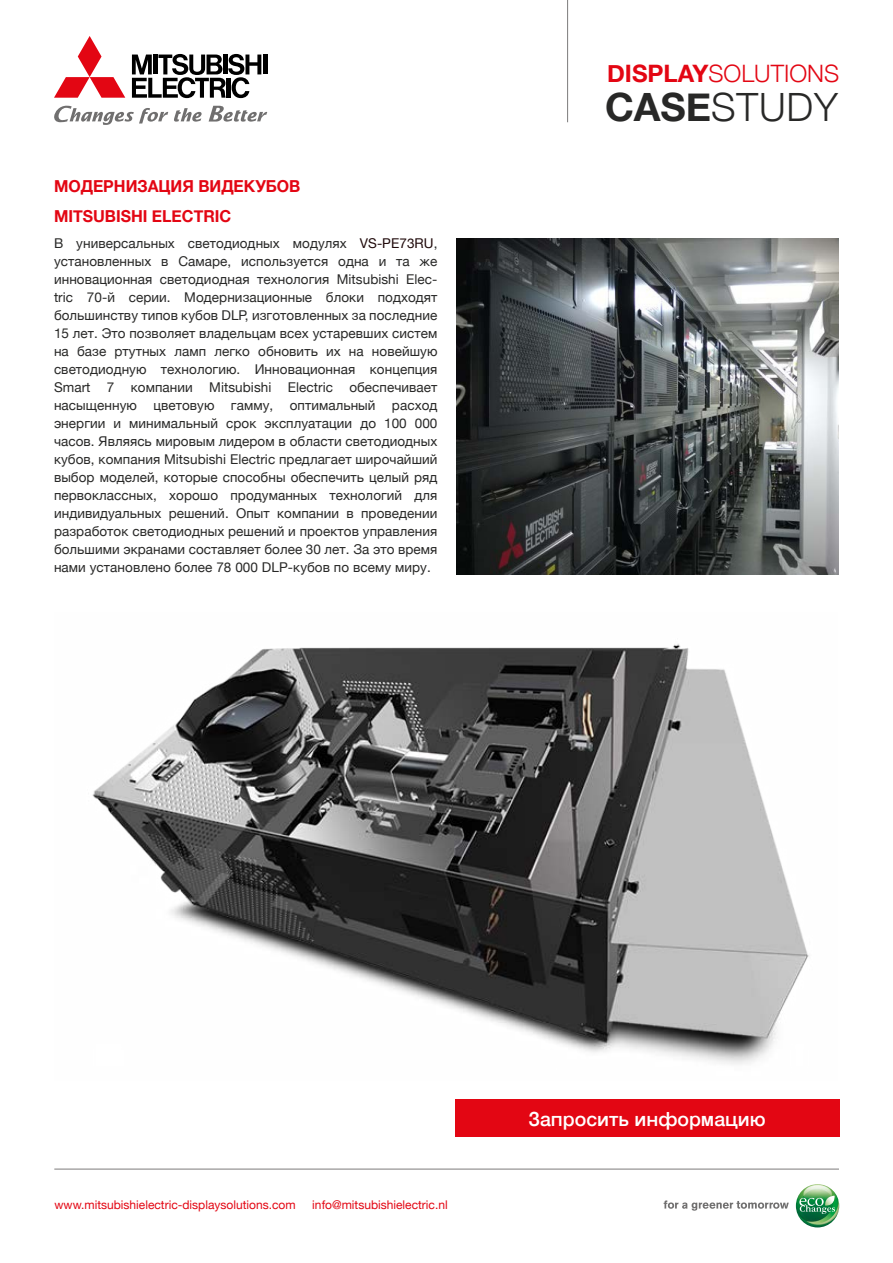
<style>
.page{position:relative;width:893px;height:1263px;background:#fff}
.page>*{position:absolute;margin:0;border:0;box-sizing:border-box;transform-origin:0 0}
.t1{font:300 39px "Helvetica Neue";letter-spacing:.02em;color:#282827}
.t2{font:300 24px "Helvetica Neue";color:#e30613}
.t3{font:500 19.5px "Helvetica Neue";color:#fff}
.t4{font:700 16.5px/29.5px "Helvetica Neue";color:#e30613;scale:.96 1}
.t5{font:13.5px/18px "Helvetica Neue";letter-spacing:.005em;color:#282827;text-align:justify}
.t6{font:12px "Helvetica Neue";color:#e30613}
.s1{color:#1f090a}
.s2{font-weight:700}
</style>
<div class="page">
<hr style="left:567px;top:0;width:1px;height:122px;background:#7c7b7b">
<svg style="left:209px;top:106px;width:58px;height:16px"></svg>
<svg style="left:54px;top:106px;width:114px;height:19px"></svg>
<svg style="left:174px;top:108px;width:28px;height:14px"></svg>
<svg style="left:54px;top:36px;width:71px;height:62px"></svg>
<hr style="left:263px;top:55px;width:4px;height:19px;background:#000">
<svg style="left:132px;top:54px;width:129px;height:44px"></svg>
<hr style="left:54px;top:1169px;width:785px;height:1px;background:#7c7b7b">
<svg style="left:664px;top:1200px;width:125px;height:11px"></svg>
<img style="left:796px;top:1184px;width:43px;height:43px;border-radius:22px">
<svg style="left:799px;top:1195px;width:36px;height:19px"></svg>
<div style="left:455px;top:1099px;width:384px;height:38px;background:#e30613"></div>
<img style="left:92px;top:644px;width:717px;height:420px">
<img style="left:456px;top:238px;width:383px;height:336px">
<p class="t4" style="left:54px;top:172px;width:258px">МОДЕРНИЗАЦИЯ ВИДЕКУБОВ<br>MITSUBISHI ELECTRIC</p>
<p class="t5" style="left:54px;top:235px;width:385px">В универсальных светодиодных модулях <span class="s1">VS-PE73RU</span>, установленных в Самаре, используется одна и та же инновационная светодиодная технология Mitsubishi Elec&shy;tric 70-й серии. Модернизационные блоки подходят большинству типов кубов DLP, изготовленных за последние 15 лет. Это позволяет владельцам всех устаревших систем на базе ртутных ламп легко обновить их на новейшую светодиодную технологию. Инновационная концепция Smart 7 компании Mitsubishi Electric обеспечивает насыщенную цветовую гамму, оптимальный расход энергии и минимальный срок эксплуатации до 100 000 часов. Являясь мировым лидером в области светодиодных кубов, компания Mitsubishi Electric предлагает широчайший выбор моделей, которые способны обеспечить целый ряд первоклассных, хорошо продуманных технологий для индивидуальных решений. Опыт компании в проведении разработок светодиодных решений и проектов управления большими экранами составляет более 30 лет. За это время нами установлено более 78 000 DLP-кубов по всему миру.</p>
<h2 class="t2" style="left:607px;top:54px;width:234px"><span class="s2">DISPLAY</span>SOLUTIONS</h2>
<h1 class="t1" style="left:605px;top:76px;width:234px"><span class="s2">CASE</span>STUDY</h1>
<p class="t6" style="left:55px;top:1196px;width:243px">www.mitsubishielectric-displaysolutions.com</p>
<p class="t6" style="left:312px;top:1196px;width:137px">info@mitsubishielectric.nl</p>
<h3 class="t3" style="left:529px;top:1103px;width:239px">Запросить информацию</h3>
</div>
